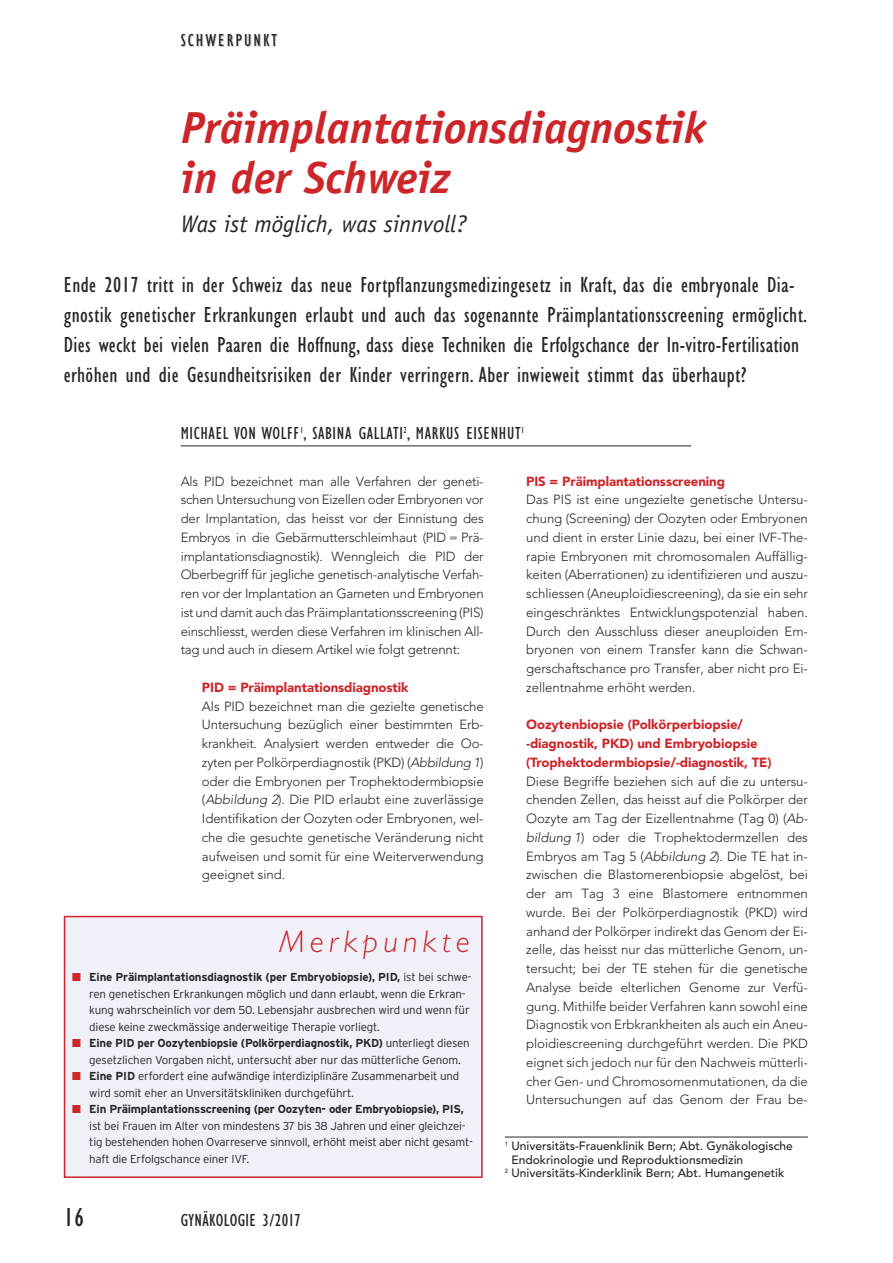
<style>
.page{position:relative;width:893px;height:1263px;background:#fff}
.page>*{position:absolute;margin:0;border:0;box-sizing:border-box;transform-origin:0 0}
.t1{font:italic 700 45px/49.5px "Officina Sans";color:#cc262b}
.t2{font:italic 300 31.5px "Gill Sans";letter-spacing:.165em;color:#cc262b}
.t3{font:condensed 27px "Gill Sans";color:#272627}
.t4{font:italic 24px "Officina Sans";color:#272627}
.t5{font:condensed 22.5px/30px "Gill Sans";letter-spacing:.02em;color:#272627}
.t6{font:condensed 18px "Gill Sans";letter-spacing:.035em;color:#272627}
.t7{font:condensed 18px "Gill Sans";letter-spacing:.11em;color:#272627}
.t8{font:300 13.2px/18.8px "Avenir";letter-spacing:-.005em;color:#272627;text-align:justify}
.t9{font:900 13.2px/18.8px "Avenir";letter-spacing:-.005em;color:#cc262b}
.t10{font:500 12px "Avenir";color:#272627}
.t11{font:300 11.55px/16.5px "Interstate";letter-spacing:-.015em;color:#272627}
.s1{font-style:italic}
.s2{color:#cc262b}
.s3{font-weight:700}
</style>
<div class="page">
<hr style="left:181px;top:446px;width:510px;height:1px;background:#272627">
<div style="left:65px;top:917px;width:416px;height:259px;background:#eff0f8"></div>
<div style="left:64px;top:916px;width:419px;height:262px;border:2px solid #cc262b"></div>
<hr style="left:505px;top:1137px;width:303px;height:1px;background:#272627">
<h3 class="t7" style="left:181px;top:33px;width:98px">SCHWERPUNKT</h3>
<h1 class="t1" style="left:181px;top:107px;width:527px">Präimplantationsdiagnostik in der Schweiz</h1>
<h3 class="t4" style="left:181px;top:215px;width:288px">Was ist möglich, was sinnvoll?</h3>
<p class="t5" style="left:64px;top:272px;width:745px">Ende 2017 tritt in der Schweiz das neue Fortpflanzungsmedizingesetz in Kraft, das die embryonale Dia&shy;gnostik genetischer Erkrankungen erlaubt und auch das sogenannte Präimplantationsscreening ermöglicht.<br>Dies weckt bei vielen Paaren die Hoffnung, dass diese Techniken die Erfolgschance der In-vitro-Fertilisation erhöhen und die Gesundheitsrisiken der Kinder verringern. Aber inwieweit stimmt das überhaupt?</p>
<h3 class="t6" style="left:181px;top:426px;width:345px">MICHAEL VON WOLFF<sup>1</sup>, SABINA GALLATI<sup>2</sup>, MARKUS EISENHUT<sup>1</sup></h3>
<p class="t8" style="left:181px;top:472px;width:304px">Als PID bezeichnet man alle Verfahren der geneti&shy;schen Untersuchung von Eizellen oder Embryonen vor der Implantation, das heisst vor der Einnistung des Embryos in die Gebärmutterschleimhaut (PID = Prä&shy;implantationsdiagnostik). Wenngleich die PID der Oberbegriff für jegliche genetisch-analytische Verfah&shy;ren vor der Implantation an Gameten und Embryonen ist und damit auch das Präimplantationsscreening (PIS) einschliesst, werden diese Verfahren im klinischen All&shy;tag und auch in diesem Artikel wie folgt getrennt:</p>
<p class="t9" style="left:202px;top:677px;width:208px">PID = Präimplantationsdiagnostik</p>
<p class="t8" style="left:202px;top:697px;width:283px">Als PID bezeichnet man die gezielte genetische Untersuchung bezüglich einer bestimmten Erb&shy;krankheit. Analysiert werden entweder die Oo&shy;zyten per Polkörperdiagnostik (PKD) (<span class="s1">Abbildung 1</span>) oder die Embryonen per Trophektodermbiopsie (<span class="s1">Abbildung 2</span>). Die PID erlaubt eine zuverlässige Identifikation der Oozyten oder Embryonen, wel&shy;che die gesuchte genetische Veränderung nicht aufweisen und somit für eine Weiterverwendung geeignet sind.</p>
<h2 class="t2" style="left:279px;top:929px;width:192px">Merkpunkte</h2>
<p class="t11" style="left:89px;top:969px;width:384px;text-indent:-17px"><span class="s2">■</span> <span class="s3">Eine Präimplantationsdiagnostik (per Embryobiopsie), PID,</span> ist bei schwe&shy;ren genetischen Erkrankungen möglich und dann erlaubt, wenn die Erkran&shy;kung wahrscheinlich vor dem 50. Lebensjahr ausbrechen wird und wenn für diese keine zweckmässige anderweitige Therapie vorliegt.</p>
<p class="t11" style="left:89px;top:1035px;width:382px;text-indent:-17px"><span class="s2">■</span> <span class="s3">Eine PID per Oozytenbiopsie (Polkörperdiagnostik, PKD)</span> unterliegt diesen gesetzlichen Vorgaben nicht, untersucht aber nur das mütterliche Genom.</p>
<p class="t11" style="left:89px;top:1068px;width:372px;text-indent:-17px"><span class="s2">■</span> <span class="s3">Eine PID</span> erfordert eine aufwändige interdiziplinäre Zusammenarbeit und wird somit eher an Unversitätskliniken durchgeführt.</p>
<p class="t11" style="left:89px;top:1101px;width:385px;text-indent:-17px"><span class="s2">■</span> <span class="s3">Ein Präimplantationsscreening (per Oozyten- oder Embryobiopsie), PIS, </span>ist bei Frauen im Alter von mindestens 37 bis 38 Jahren und einer gleichzei&shy;tig bestehenden hohen Ovarreserve sinnvoll, erhöht meist aber nicht gesamt&shy;haft die Erfolgschance einer IVF.</p>
<h3 class="t3" style="left:64px;top:1207px;width:22px">16</h3>
<h3 class="t6" style="left:181px;top:1213px;width:122px">GYNÄKOLOGIE 3/2017</h3>
<p class="t9" style="left:526px;top:471px;width:200px">PIS = Präimplantationsscreening</p>
<p class="t8" style="left:526px;top:490px;width:283px">Das PIS ist eine ungezielte genetische Untersu&shy;chung (Screening) der Oozyten oder Embryonen und dient in erster Linie dazu, bei einer IVF-The&shy;rapie Embryonen mit chromosomalen Auffällig&shy;keiten (Aberrationen) zu identifizieren und auszu&shy;schliessen (Aneuploidiescreening), da sie ein sehr eingeschränktes Entwicklungspotenzial haben.<br>Durch den Ausschluss dieser aneuploiden Em&shy;bryonen von einem Transfer kann die Schwan&shy;gerschaftschance pro Transfer, aber nicht pro Ei&shy;zellentnahme erhöht werden.</p>
<p class="t9" style="left:526px;top:715px;width:247px">Oozytenbiopsie (Polkörperbiopsie/ -diagnostik, PKD) und Embryobiopsie (Trophektodermbiopsie/-diagnostik, TE)</p>
<p class="t8" style="left:526px;top:772px;width:283px">Diese Begriffe beziehen sich auf die zu untersu&shy;chenden Zellen, das heisst auf die Polkörper der Oozyte am Tag der Eizellentnahme (Tag 0) (<span class="s1">Ab&shy;bildung 1</span>) oder die Trophektodermzellen des Embryos am Tag 5 (<span class="s1">Abbildung 2</span>). Die TE hat in&shy;zwischen die Blastomerenbiopsie abgelöst, bei der am Tag 3 eine Blastomere entnommen wurde. Bei der Polkörperdiagnostik (PKD) wird anhand der Polkörper indirekt das Genom der Ei&shy;zelle, das heisst nur das mütterliche Genom, un&shy;tersucht; bei der TE stehen für die genetische Analyse beide elterlichen Genome zur Verfü&shy;gung. Mithilfe beider Verfahren kann sowohl eine Diagnostik von Erbkrankheiten als auch ein Aneu&shy;ploidiescreening durchgeführt werden. Die PKD eignet sich jedoch nur für den Nachweis mütterli&shy;cher Gen- und Chromosomenmutationen, da die Untersuchungen auf das Genom der Frau be-</p>
<p class="t10" style="left:505px;top:1135px;width:290px"><sup>1</sup> Universitäts-Frauenklinik Bern; Abt. Gynäkologische</p>
<p class="t10" style="left:511px;top:1149px;width:233px">Endokrinologie und Reproduktionsmedizin</p>
<p class="t10" style="left:505px;top:1162px;width:281px"><sup>2</sup> Universitäts-Kinderklinik Bern; Abt. Humangenetik</p>
</div>
